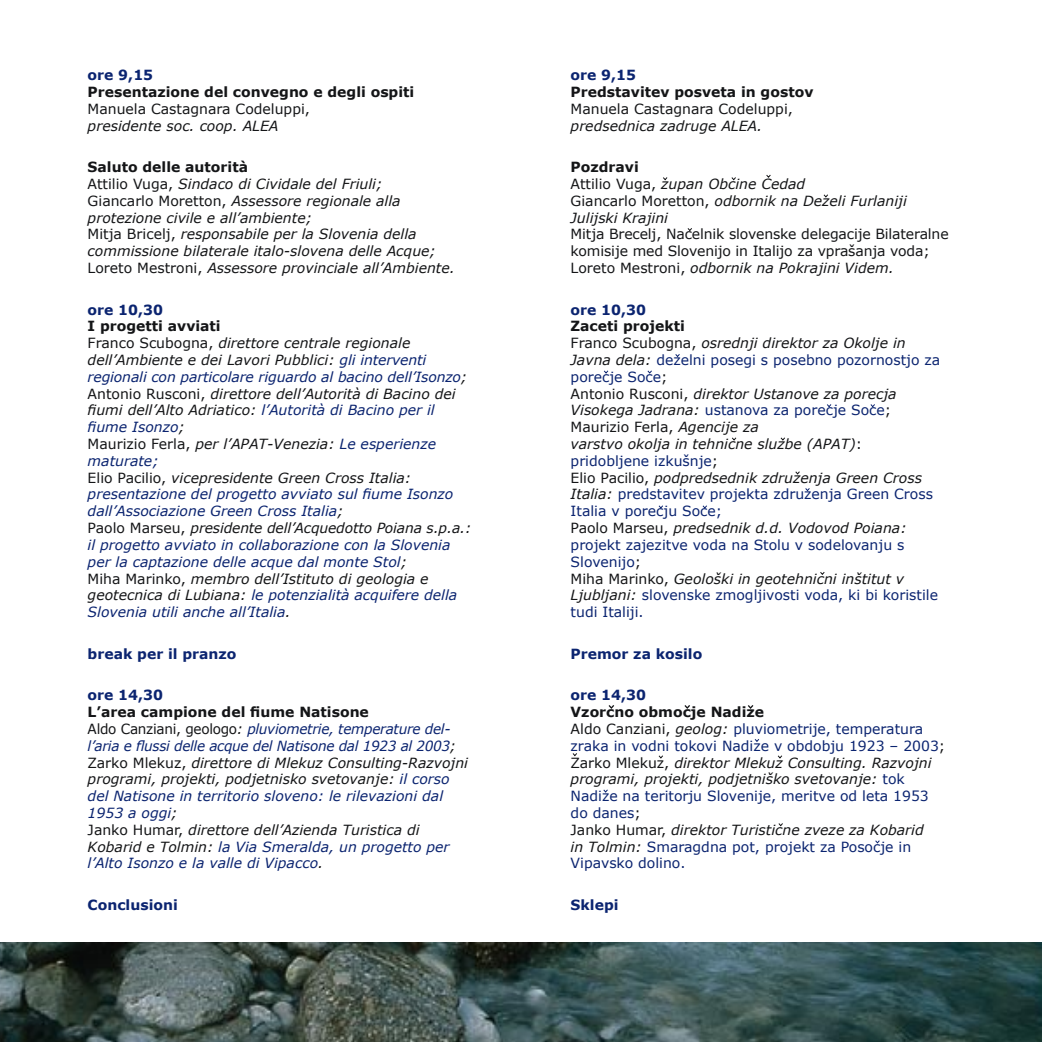
<style>
.page{position:relative;width:1042px;height:1042px;background:#fff}
.page>*{position:absolute;margin:0;border:0;box-sizing:border-box;transform-origin:0 0}
.Titolo_2{font:14px/16.8px "Verdana";color:#0b2470}
.Normale{font:italic 14px/16.8px "Verdana";color:#0b2470}
.Normale-2{font:italic 14px/16.8px "Verdana";color:#141517}
.Titolo_2-2{font:italic 14px/16.8px "Verdana";color:#0b2470}
.Normale-3{font:700 14px/16.8px "Verdana";color:#141517}
.t1{font:14px/16.8px "Verdana";letter-spacing:-.01em;color:#141517}
.Normale-4{font:700 14px "Verdana";color:#0b2470}
.Titolo_2-3{font:700 14px "Verdana";color:#0b2470}
.s1{font-weight:400}
.s2{font-weight:400;font-style:italic}
.s3{font-weight:700;font-style:normal}
.s4{font-style:normal}
.s5{font-weight:700;font-style:normal;color:#141517}
.s6{font-style:normal;color:#141517}
.s7{color:#141517}
.s8{font-style:italic;color:#141517}
.s9{font-style:normal;color:#0b2470}
.s10{font-weight:700}
.s11{font-weight:700;color:#141517}
</style>
<div class="page">
<img style="left:0;top:943px;width:1042px;height:99px">
<svg style="left:663px;top:177px;width:5px;height:4px"></svg>
<svg style="left:731px;top:177px;width:5px;height:4px"></svg>
<svg style="left:766px;top:174px;width:5px;height:4px"></svg>
<svg style="left:823px;top:194px;width:5px;height:4px"></svg>
<svg style="left:687px;top:228px;width:5px;height:4px"></svg>
<svg style="left:675px;top:354px;width:5px;height:4px"></svg>
<svg style="left:647px;top:370px;width:5px;height:4px"></svg>
<svg style="left:604px;top:370px;width:5px;height:4px"></svg>
<svg style="left:870px;top:404px;width:5px;height:4px"></svg>
<svg style="left:827px;top:404px;width:5px;height:4px"></svg>
<svg style="left:732px;top:437px;width:5px;height:4px"></svg>
<svg style="left:780px;top:437px;width:5px;height:4px"></svg>
<svg style="left:795px;top:471px;width:5px;height:4px"></svg>
<svg style="left:658px;top:505px;width:5px;height:4px"></svg>
<svg style="left:702px;top:505px;width:5px;height:4px"></svg>
<svg style="left:754px;top:739px;width:6px;height:3px"></svg>
<svg style="left:572px;top:753px;width:5px;height:4px"></svg>
<svg style="left:658px;top:755px;width:5px;height:4px"></svg>
<svg style="left:777px;top:755px;width:6px;height:4px"></svg>
<svg style="left:603px;top:789px;width:5px;height:4px"></svg>
<svg style="left:778px;top:823px;width:5px;height:4px"></svg>
<svg style="left:875px;top:840px;width:5px;height:4px"></svg>
<svg style="left:805px;top:488px;width:5px;height:4px"></svg>
<svg style="left:608px;top:705px;width:7px;height:4px"></svg>
<svg style="left:684px;top:705px;width:6px;height:4px"></svg>
<svg style="left:747px;top:705px;width:7px;height:4px"></svg>
<p class="Normale-4" style="left:88px;top:66px;width:67px">ore 9,15</p>
<p class="Normale-3" style="left:88px;top:83px;width:328px">Presentazione del convegno e degli ospiti<br><span class="s1">Manuela Castagnara Codeluppi,<br></span><span class="s2">presidente soc. coop. ALEA</span></p>
<p class="Normale-2" style="left:88px;top:158px;width:369px"><span class="s3">Saluto delle autorità<br></span><span class="s4">Attilio Vuga,</span> Sindaco di Cividale del Friuli;<br><span class="s4">Giancarlo Moretton,</span> Assessore regionale alla protezione civile e all’ambiente;<br><span class="s4">Mitja Bricelj,</span> responsabile per la Slovenia della commissione bilaterale italo-slovena delle Acque; <span class="s4">Loreto Mestroni,</span> Assessore provinciale all’Ambiente.</p>
<p class="Normale-4" style="left:88px;top:301px;width:77px">ore 10,30</p>
<p class="Normale" style="left:88px;top:317px;width:385px"><span class="s5">I progetti avviati<br></span><span class="s6">Franco Scubogna,</span> <span class="s7">direttore centrale regionale dell’Ambiente e dei Lavori Pubblici:</span> gli interventi regionali con particolare riguardo al bacino dell’Isonzo<span class="s7">; </span><span class="s6">Antonio Rusconi,</span> <span class="s7">direttore dell’Autorità di Bacino dei fiumi dell’Alto Adriatico:</span> l’Autorità di Bacino per il fiume Isonzo<span class="s7">;<br></span><span class="s6">Maurizio Ferla,</span> <span class="s7">per l’APAT-Venezia:</span> Le esperienze maturate;<br><span class="s6">Elio Pacilio,</span> <span class="s7">vicepresidente Green Cross Italia: </span>presentazione del progetto avviato sul fiume Isonzo dall’Associazione Green Cross Italia<span class="s7">;<br></span><span class="s6">Paolo Marseu,</span> <span class="s7">presidente dell’Acquedotto Poiana s.p.a.: </span>il progetto avviato in collaborazione con la Slovenia per la captazione delle acque dal monte Stol<span class="s7">;<br></span><span class="s6">Miha Marinko,</span> <span class="s7">membro dell’Istituto di geologia e geotecnica di Lubiana:</span> le potenzialità acquifere della Slovenia utili anche all’Italia<span class="s7">.</span></p>
<p class="Normale-4" style="left:88px;top:645px;width:150px">break per il pranzo</p>
<p class="Titolo_2-2" style="left:88px;top:686px;width:382px"><span class="s3">ore 14,30<br></span><span class="s5">L’area campione del fiume Natisone<br></span><span class="s6">Aldo Canziani, geologo</span><span class="s7">:</span> pluviometrie, temperature del&shy;l’aria e flussi delle acque del Natisone dal 1923 al 2003<span class="s7">; </span><span class="s6">Zarko Mlekuz,</span> <span class="s7">direttore di Mlekuz Consulting-Razvojni programi, projekti, podjetnisko svetovanje:</span> il corso del Natisone in territorio sloveno: le rilevazioni dal 1953 a oggi<span class="s7">;<br></span><span class="s6">Janko Humar,</span> <span class="s7">direttore dell’Azienda Turistica di Kobarid e Tolmin:</span> la Via Smeralda, un progetto per l’Alto Isonzo e la valle di Vipacco<span class="s7">.</span></p>
<p class="Titolo_2-3" style="left:88px;top:896px;width:92px">Conclusioni</p>
<p class="Normale-4" style="left:570px;top:66px;width:67px">ore 9,15</p>
<p class="Normale-3" style="left:570px;top:83px;width:244px">Predstavitev posveta in gostov<br><span class="s1">Manuela Castagnara Codeluppi, </span><span class="s2">predsednica zadruge ALEA.</span></p>
<p class="Normale-3" style="left:570px;top:158px;width:70px">Pozdravi</p>
<p class="Normale-2" style="left:570px;top:175px;width:236px"><span class="s4">Attilio Vuga,</span> zupan Obcine Cedad</p>
<p class="Normale-2" style="left:570px;top:192px;width:338px"><span class="s4">Giancarlo Moretton,</span> odbornik na Dezeli Furlaniji<br>Julijski Krajini</p>
<p class="t1" style="left:570px;top:225px;width:380px">Mitja Brecelj, Nacelnik slovenske delegacije Bilateralne komisije med Slovenijo in Italijo za vprašanja voda;</p>
<p class="Normale-2" style="left:570px;top:259px;width:325px"><span class="s4">Loreto Mestroni,</span> odbornik na Pokrajini Videm.</p>
<p class="Normale-4" style="left:570px;top:301px;width:77px">ore 10,30</p>
<p class="Normale-3" style="left:570px;top:317px;width:116px">Zaceti projekti</p>
<p class="Titolo_2" style="left:570px;top:334px;width:371px"><span class="s7">Franco Scubogna,</span> <span class="s8">osrednji direktor za Okolje in<br>Javna dela:</span> dezelni posegi s posebno pozornostjo za porecje Soce<span class="s7">;</span></p>
<p class="Normale-2" style="left:570px;top:385px;width:327px"><span class="s4">Antonio Rusconi,</span> direktor Ustanove za porecja<br>Visokega Jadrana: <span class="s9">ustanova za porecje Soce</span><span class="s4">;</span></p>
<p class="Normale-2" style="left:570px;top:418px;width:293px"><span class="s4">Maurizio Ferla,</span> Agencije za<br>varstvo okolja in tehnicne sluzbe (APAT)<span class="s4">: </span><span class="s9">pridobljene izkušnje</span><span class="s4">;</span></p>
<p class="Titolo_2" style="left:570px;top:469px;width:364px"><span class="s7">Elio Pacilio,</span> <span class="s8">podpredsednik zdruzenja Green Cross<br>Italia:</span> predstavitev projekta zdruzenja Green Cross<br>Italia v porecju Soce;</p>
<p class="Titolo_2" style="left:570px;top:519px;width:338px"><span class="s7">Paolo Marseu,</span> <span class="s8">predsednik d.d. Vodovod Poiana: </span>projekt zajezitve voda na Stolu v sodelovanju s<br>Slovenijo<span class="s7">;</span></p>
<p class="Titolo_2" style="left:570px;top:569px;width:369px"><span class="s7">Miha Marinko,</span> <span class="s8">Geološki in geotehnicni inštitut v<br>Ljubljani:</span> slovenske zmogljivosti voda, ki bi koristile tudi Italiji.</p>
<p class="Normale-4" style="left:570px;top:645px;width:133px">Premor za kosilo</p>
<p class="Titolo_2" style="left:570px;top:686px;width:376px"><span class="s10">ore 14,30<br></span><span class="s11">Vzorcno obmocje Nadize<br></span><span class="s7">Aldo Canziani,</span> <span class="s8">geolog:</span> pluviometrije, temperatura zraka in vodni tokovi Nadize v obdobju 1923 – 2003<span class="s7">; Zarko Mlekuz,</span> <span class="s8">direktor Mlekuz Consulting. Razvojni programi, projekti, podjetniško svetovanje:</span> tok Nadize na teritorju Slovenije, meritve od leta 1953 do danes<span class="s7">;<br>Janko Humar,</span> <span class="s8">direktor Turisticne zveze za Kobarid<br>in Tolmin:</span> Smaragdna pot, projekt za Posocje in Vipavsko dolino.</p>
<p class="Normale-4" style="left:570px;top:896px;width:49px">Sklepi</p>
</div>
